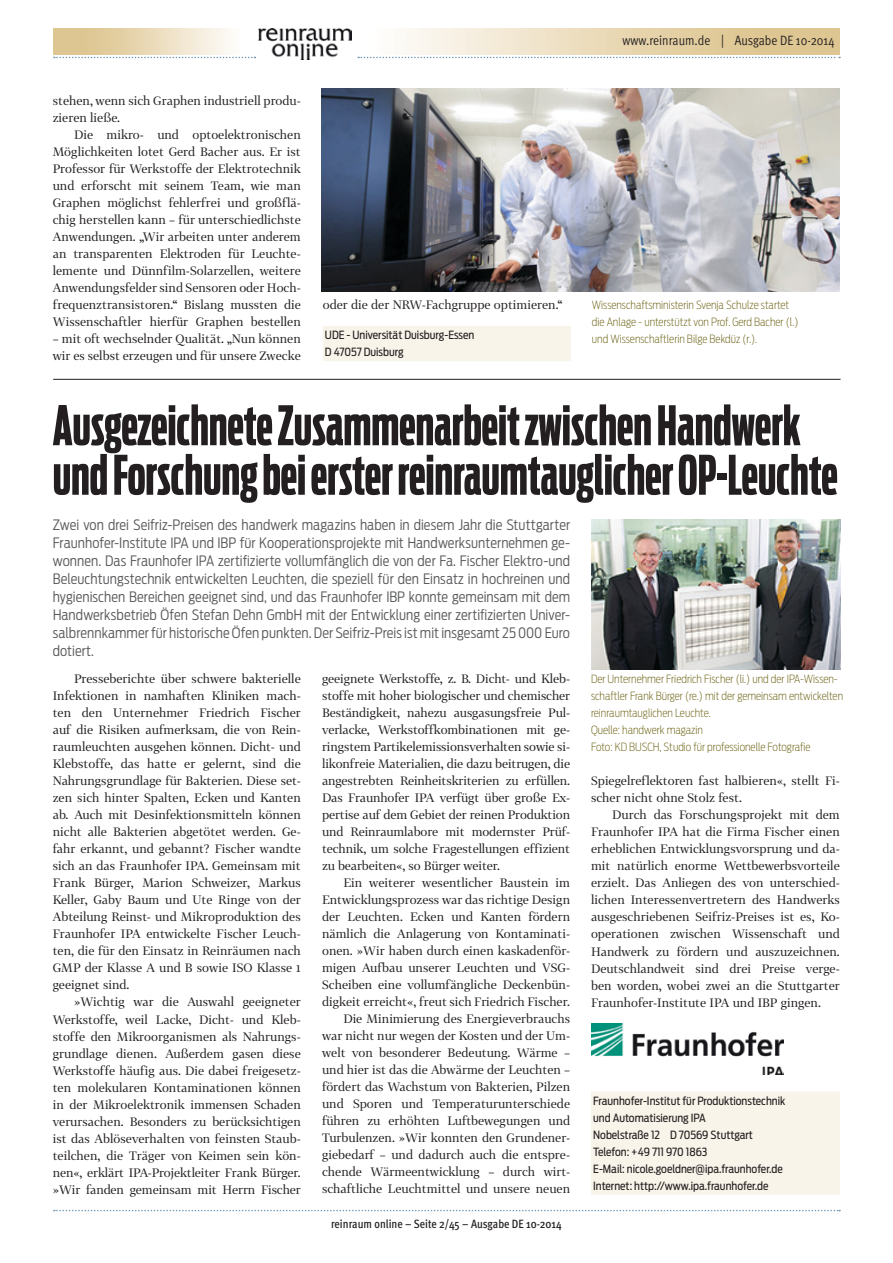
<style>
.page{position:relative;width:893px;height:1263px;background:#fff}
.page>*{position:absolute;margin:0;border:0;box-sizing:border-box;transform-origin:0 0}
.t1{font:700 54px/49.5px "Antenna Comp";color:#231f20}
.t2{font:300 14.25px/18px "Antenna Cond";letter-spacing:.005em;color:#58595b;text-align:justify}
.t3{font:13.5px "Meta OT Cond Norm";color:#231f20}
.t4{font:12px/17px "Tabac G2";color:#231f20;text-align:justify}
.t5{font:500 condensed 12px "Meta OT";color:#231f20}
.t6{font:200 11.25px/17px "Antenna Cond";color:#6c6214}
.t7{font:11.25px/17px "Antenna Cond";color:#231f20}
</style>
<div class="page">
<svg style="left:358px;top:57px;width:482px;height:1px"></svg>
<svg style="left:54px;top:57px;width:201px;height:1px"></svg>
<svg style="left:54px;top:1210px;width:786px;height:1px"></svg>
<img style="left:258px;top:29px;width:94px;height:31px">
<img style="left:322px;top:88px;width:518px;height:203px">
<hr style="left:53px;top:379px;width:788px;height:1px;background:#231f20">
<div style="left:591px;top:1091px;width:249px;height:18px;background:#f9f4e9"></div>
<div style="left:591px;top:1108px;width:249px;height:18px;background:#f9f4e9"></div>
<div style="left:591px;top:1125px;width:249px;height:18px;background:#f9f4e9"></div>
<div style="left:591px;top:1143px;width:249px;height:18px;background:#f9f4e9"></div>
<div style="left:591px;top:1160px;width:249px;height:18px;background:#f9f4e9"></div>
<div style="left:591px;top:1177px;width:249px;height:18px;background:#f9f4e9"></div>
<img style="left:591px;top:1023px;width:193px;height:51px">
<img style="left:592px;top:519px;width:249px;height:150px">
<div style="left:323px;top:326px;width:248px;height:18px;background:#f9f4e9"></div>
<div style="left:323px;top:343px;width:248px;height:18px;background:#f9f4e9"></div>
<p class="t4" style="left:53px;top:92px;width:250px">stehen, wenn sich Graphen industriell produ&shy;zieren ließe.</p>
<p class="t4" style="left:53px;top:126px;width:250px;text-indent:21px">Die mikro- und optoelektronischen Möglichkeiten lotet Gerd Bacher aus. Er ist Professor für Werkstoffe der Elektrotechnik und erforscht mit seinem Team, wie man Graphen möglichst fehlerfrei und großflä&shy;chig herstellen kann – für unterschiedlichste Anwendungen. „Wir arbeiten unter anderem an transparenten Elektroden für Leuchte&shy;lemente und Dünnfilm-Solarzellen, weitere Anwendungsfelder sind Sensoren oder Hoch&shy;frequenztransistoren.“ Bislang mussten die Wissenschaftler hierfür Graphen bestellen</p>
<p class="t4" style="left:53px;top:330px;width:250px">– mit oft wechselnder Qualität. „Nun können wir es selbst erzeugen und für unsere Zwecke</p>
<p class="t4" style="left:323px;top:296px;width:241px">oder die der NRW-Fachgruppe optimieren.“</p>
<p class="t7" style="left:325px;top:327px;width:151px">UDE - Universität Duisburg-Essen<br>D 47057 Duisburg</p>
<p class="t3" style="left:622px;top:32px;width:214px">www.reinraum.de | Ausgabe DE 10-2014</p>
<p class="t6" style="left:592px;top:297px;width:208px">Wissenschaftsministerin Svenja Schulze startet die Anlage - unterstützt von Prof. Gerd Bacher (l.) und Wissenschaftlerin Bilge Bekdüz (r.).</p>
<h1 class="t1" style="left:53px;top:401px;width:786px">Ausgezeichnete Zusammenarbeit zwischen Handwerk und Forschung bei erster reinraumtauglicher OP-Leuchte</h1>
<p class="t2" style="left:53px;top:516px;width:519px">Zwei von drei Seifriz-Preisen des handwerk magazins haben in diesem Jahr die Stuttgarter Fraunhofer-Institute IPA und IBP für Kooperationsprojekte mit Handwerksunternehmen ge&shy;wonnen. Das Fraunhofer IPA zertifizierte vollumfänglich die von der Fa. Fischer Elektro-und Beleuchtungstechnik entwickelten Leuchten, die speziell für den Einsatz in hochreinen und hygienischen Bereichen geeignet sind, und das Fraunhofer IBP konnte gemeinsam mit dem Handwerksbetrieb Öfen Stefan Dehn GmbH mit der Entwicklung einer zertifizierten Univer&shy;salbrennkammer für historische Öfen punkten. Der Seifriz-Preis ist mit insgesamt 25 000 Euro dotiert.</p>
<p class="t4" style="left:53px;top:670px;width:250px;text-indent:21px">Presseberichte über schwere bakterielle Infektionen in namhaften Kliniken mach&shy;ten den Unternehmer Friedrich Fischer auf die Risiken aufmerksam, die von Rein&shy;raumleuchten ausgehen können. Dicht- und Klebstoffe, das hatte er gelernt, sind die Nahrungsgrundlage für Bakterien. Diese set&shy;zen sich hinter Spalten, Ecken und Kanten ab. Auch mit Desinfektionsmitteln können nicht alle Bakterien abgetötet werden. Ge&shy;fahr erkannt, und gebannt? Fischer wandte sich an das Fraunhofer IPA. Gemeinsam mit Frank Bürger, Marion Schweizer, Markus Keller, Gaby Baum und Ute Ringe von der Abteilung Reinst- und Mikroproduktion des Fraunhofer IPA entwickelte Fischer Leuch&shy;ten, die für den Einsatz in Reinräumen nach GMP der Klasse A und B sowie ISO Klasse 1 geeignet sind.</p>
<p class="t4" style="left:53px;top:993px;width:250px;text-indent:21px">»Wichtig war die Auswahl geeigneter Werkstoffe, weil Lacke, Dicht- und Kleb&shy;stoffe den Mikroorganismen als Nahrungs&shy;grundlage dienen. Außerdem gasen diese Werkstoffe häufig aus. Die dabei freigesetz&shy;ten molekularen Kontaminationen können in der Mikroelektronik immensen Schaden verursachen. Besonders zu berücksichtigen ist das Ablöseverhalten von feinsten Staub&shy;teilchen, die Träger von Keimen sein kön&shy;nen«, erklärt IPA-Projektleiter Frank Bürger. »Wir fanden gemeinsam mit Herrn Fischer</p>
<p class="t4" style="left:322px;top:670px;width:250px">geeignete Werkstoffe, z. B. Dicht- und Kleb&shy;stoffe mit hoher biologischer und chemischer Beständigkeit, nahezu ausgasungsfreie Pul&shy;verlacke, Werkstoffkombinationen mit ge&shy;ringstem Partikelemissionsverhalten sowie si&shy;likonfreie Materialien, die dazu beitrugen, die angestrebten Reinheitskriterien zu erfüllen.<br>Das Fraunhofer IPA verfügt über große Ex&shy;pertise auf dem Gebiet der reinen Produktion und Reinraumlabore mit modernster Prüf&shy;technik, um solche Fragestellungen effizient zu bearbeiten«, so Bürger weiter.</p>
<p class="t4" style="left:322px;top:874px;width:250px;text-align:right">Ein weiterer wesentlicher Baustein im Entwicklungsprozess war das richtige Design der Leuchten. Ecken und Kanten fördern nämlich die Anlagerung von Kontaminati&shy;onen. »Wir haben durch einen kaskadenför&shy;migen Aufbau unserer Leuchten und VSG-Scheiben eine vollumfängliche Deckenbün&shy;digkeit erreicht«, freut sich Friedrich Fischer.<br>Die Minimierung des Energieverbrauchs war nicht nur wegen der Kosten und der Um&shy;welt von besonderer Bedeutung. Wärme – und hier ist das die Abwärme der Leuchten – fördert das Wachstum von Bakterien, Pilzen und Sporen und Temperaturunterschiede führen zu erhöhten Luftbewegungen und Turbulenzen. »Wir konnten den Grundener&shy;giebedarf – und dadurch auch die entspre&shy;chende Wärmeentwicklung – durch wirt&shy;schaftliche Leuchtmittel und unsere neuen</p>
<p class="t6" style="left:591px;top:671px;width:254px">Der Unternehmer Friedrich Fischer (li.) und der IPA-Wissen&shy;schaftler Frank Bürger (re.) mit der gemeinsam entwickelten reinraumtauglichen Leuchte.<br>Quelle: handwerk magazin<br>Foto: KD BUSCH, Studio für professionelle Fotografie</p>
<p class="t4" style="left:591px;top:772px;width:250px">Spiegelreflektoren fast halbieren«, stellt Fi&shy;scher nicht ohne Stolz fest.</p>
<p class="t4" style="left:591px;top:806px;width:250px;text-indent:21px">Durch das Forschungsprojekt mit dem Fraunhofer IPA hat die Firma Fischer einen erheblichen Entwicklungsvorsprung und da&shy;mit natürlich enorme Wettbewerbsvorteile erzielt. Das Anliegen des von unterschied&shy;lichen Interessenvertretern des Handwerks ausgeschriebenen Seifriz-Preises ist es, Ko&shy;operationen zwischen Wissenschaft und Handwerk zu fördern und auszuzeichnen.<br>Deutschlandweit sind drei Preise verge&shy;ben worden, wobei zwei an die Stuttgarter Fraunhofer-Institute IPA und IBP gingen.</p>
<p class="t7" style="left:593px;top:1092px;width:194px">Fraunhofer-Institut für Produktionstechnik und Automatisierung IPA<br>Nobelstraße 12 D 70569 Stuttgart Telefon: +49 711 970 1863<br>E-Mail: nicole.goeldner@ipa.fraunhofer.de Internet: http://www.ipa.fraunhofer.de</p>
<p class="t5" style="left:331px;top:1216px;width:232px">reinraum online – Seite 2/45 – Ausgabe DE 10-2014</p>
</div>
